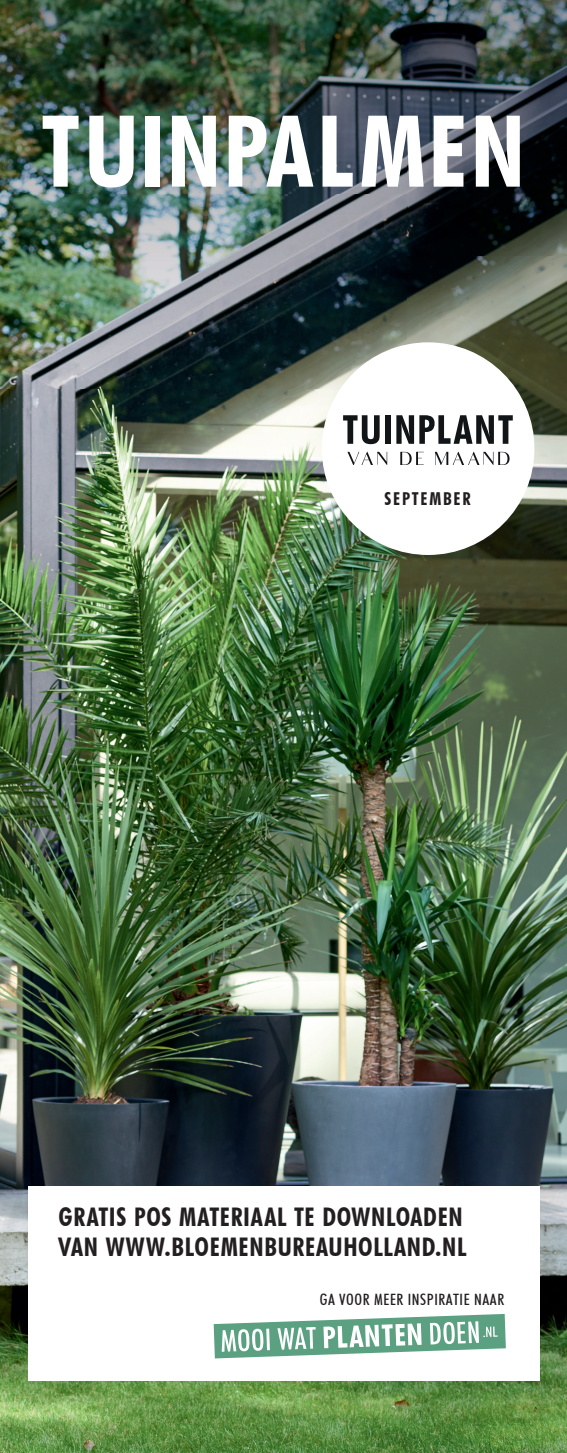
<style>
.page{position:relative;width:567px;height:1453px;background:#fff}
.page>*{position:absolute;margin:0;border:0;box-sizing:border-box;transform-origin:0 0}
.t1{font:700 condensed 99.53px "Futura BT";letter-spacing:.025em;color:#fff}
.t2{font:700 condensed 25.68px/29.9px "Futura BT";letter-spacing:.025em;color:#231f20}
.t3{font:700 condensed 17.8px "Futura BT";letter-spacing:.1em;color:#231f20}
.t4{font:500 condensed 15.65px "Futura BT";letter-spacing:.04em;color:#231f20}
</style>
<div class="page">
<img style="left:0;top:407px;width:567px;height:1046px">
<img style="left:0;top:0;width:567px;height:407px">
<div style="left:322px;top:342px;width:212px;height:213px;background:#fff;border-radius:50%"></div>
<svg style="left:343px;top:415px;width:37px;height:29px"></svg>
<div style="left:385px;top:415px;width:6px;height:29px;background:#121517"></div>
<svg style="left:396px;top:415px;width:117px;height:29px"></svg>
<svg style="left:347px;top:452px;width:40px;height:13px"></svg>
<svg style="left:400px;top:452px;width:24px;height:13px"></svg>
<svg style="left:435px;top:452px;width:74px;height:13px"></svg>
<div style="left:28px;top:1185px;width:512px;height:195px;background:#fff"></div>
<svg style="left:214px;top:1314px;width:292px;height:44px"></svg>
<h1 class="t1" style="left:41px;top:91px;width:486px">TUINPALMEN</h1>
<p class="t3" style="left:385px;top:487px;width:87px">SEPTEMBER</p>
<p class="t2" style="left:59px;top:1202px;width:409px">GRATIS POS MATERIAAL TE DOWNLOADEN<br>VAN WWW.BLOEMENBUREAUHOLLAND.NL</p>
<p class="t4" style="left:320px;top:1290px;width:186px">GA VOOR MEER INSPIRATIE NAAR</p>
</div>
